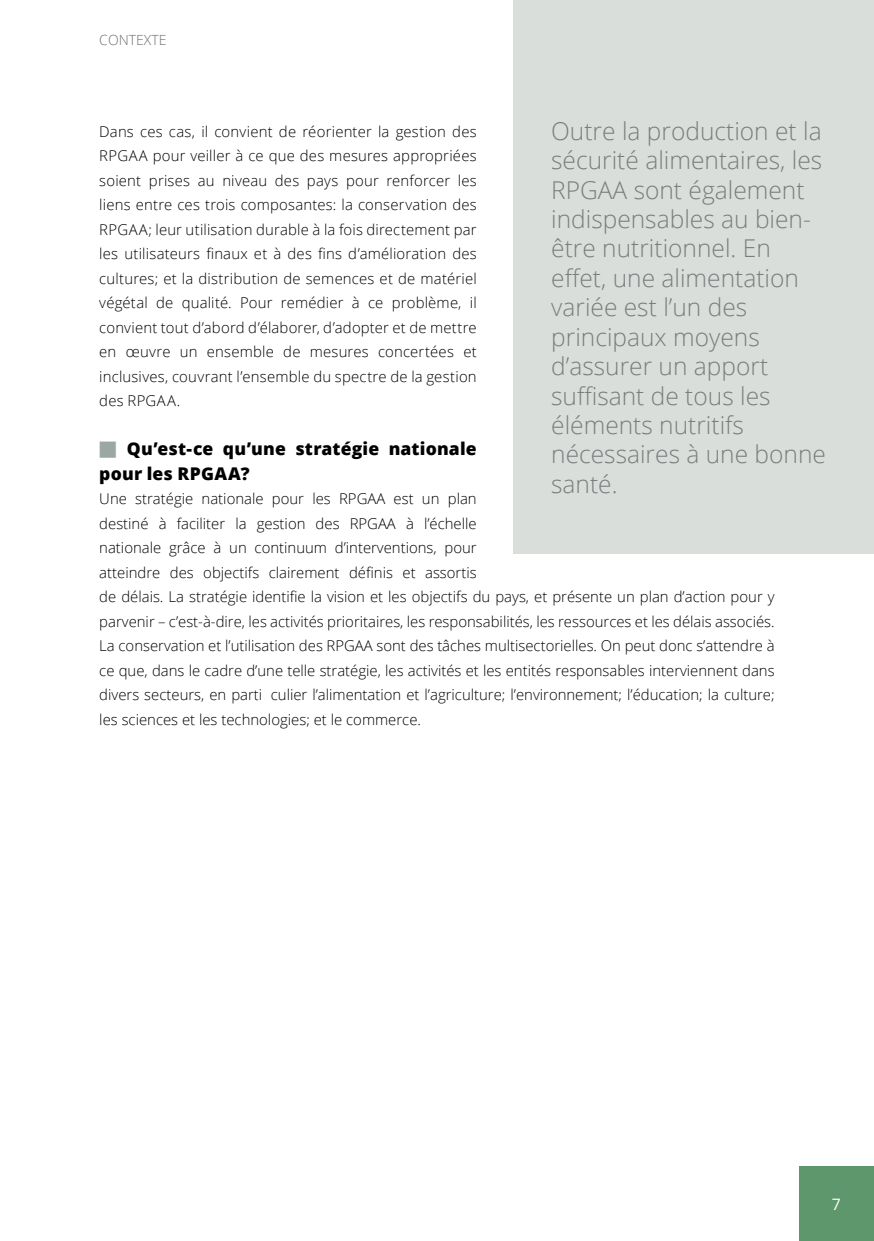
<style>
.page{position:relative;width:874px;height:1241px;background:#fff}
.page>*{position:absolute;margin:0;border:0;box-sizing:border-box;transform-origin:0 0}
.t1{font:300 24.5px/29.4px "Open Sans";color:#7b7c7e}
.t2{font:800 17.5px/24.5px "Open Sans";letter-spacing:.01em;color:#000}
.t3{font:15.75px "Open Sans";color:#fff}
.t4{font:300 14.88px/24.5px "Open Sans";color:#000;text-align:justify}
.t5{font:300 14px "Open Sans";color:#707172}
.s1{color:#9ba7a3}
.s2{color:#fff}
</style>
<div class="page">
<div style="left:799px;top:1166px;width:74px;height:74px;background:#5d976b"></div>
<div style="left:513px;top:0;width:360px;height:553px;background:#d9deda"></div>
<p class="t5" style="left:99px;top:31px;width:69px">CONTEXTE</p>
<p class="t1" style="left:551px;top:115px;width:276px">Outre la production et la sécurité alimentaires, les<br>RPGAA sont également indispensables au bien&shy;être nutritionnel. En effet, une alimentation variée est l’un des principaux moyens d’assurer un apport suffisant de tous les éléments nutritifs nécessaires à une bonne santé.</p>
<p class="t4" style="left:99px;top:118px;width:379px">Dans ces cas, il convient de réorienter la gestion des RPGAA pour veiller à ce que des mesures appropriées soient prises au niveau des pays pour renforcer les liens entre ces trois composantes: la conservation des RPGAA; leur utilisation durable à la fois directement par les utilisateurs finaux et à des fins d’amélioration des cultures; et la distribution de semences et de matériel végétal de qualité. Pour remédier à ce problème, il convient tout d’abord d’élaborer, d’adopter et de mettre en œuvre un ensemble de mesures concertées et inclusives, couvrant l’ensemble du spectre de la gestion des RPGAA.</p>
<p class="t2" style="left:99px;top:435px;width:379px"><span class="s1">■</span> Qu’est-ce qu’une stratégie nationale pour les RPGAA?</p>
<p class="t4" style="left:99px;top:486px;width:676px;text-align:left">Une stratégie nationale pour les RPGAA est un plan<br>destiné à faciliter la gestion des RPGAA à l’échelle<br>nationale grâce à un continuum d’interventions, pour<br>atteindre des objectifs clairement définis et assortis<br>de délais. La stratégie identifie la vision et les objectifs du pays, et présente un plan d’action pour y parvenir – c’est-à-dire, les activités prioritaires, les responsabilités, les ressources et les délais associés.<br>La conservation et l’utilisation des RPGAA sont des tâches multisectorielles. On peut donc s’attendre à ce que, dans le cadre d’une telle stratégie, les activités et les entités responsables interviennent dans divers secteurs, en parti<span class="s2">0</span>culier l’alimentation et l’agriculture; l’environnement; l’éducation; la culture; les sciences et les technologies; et le commerce.</p>
<p class="t3" style="left:831px;top:1192px;width:11px">7</p>
</div>
